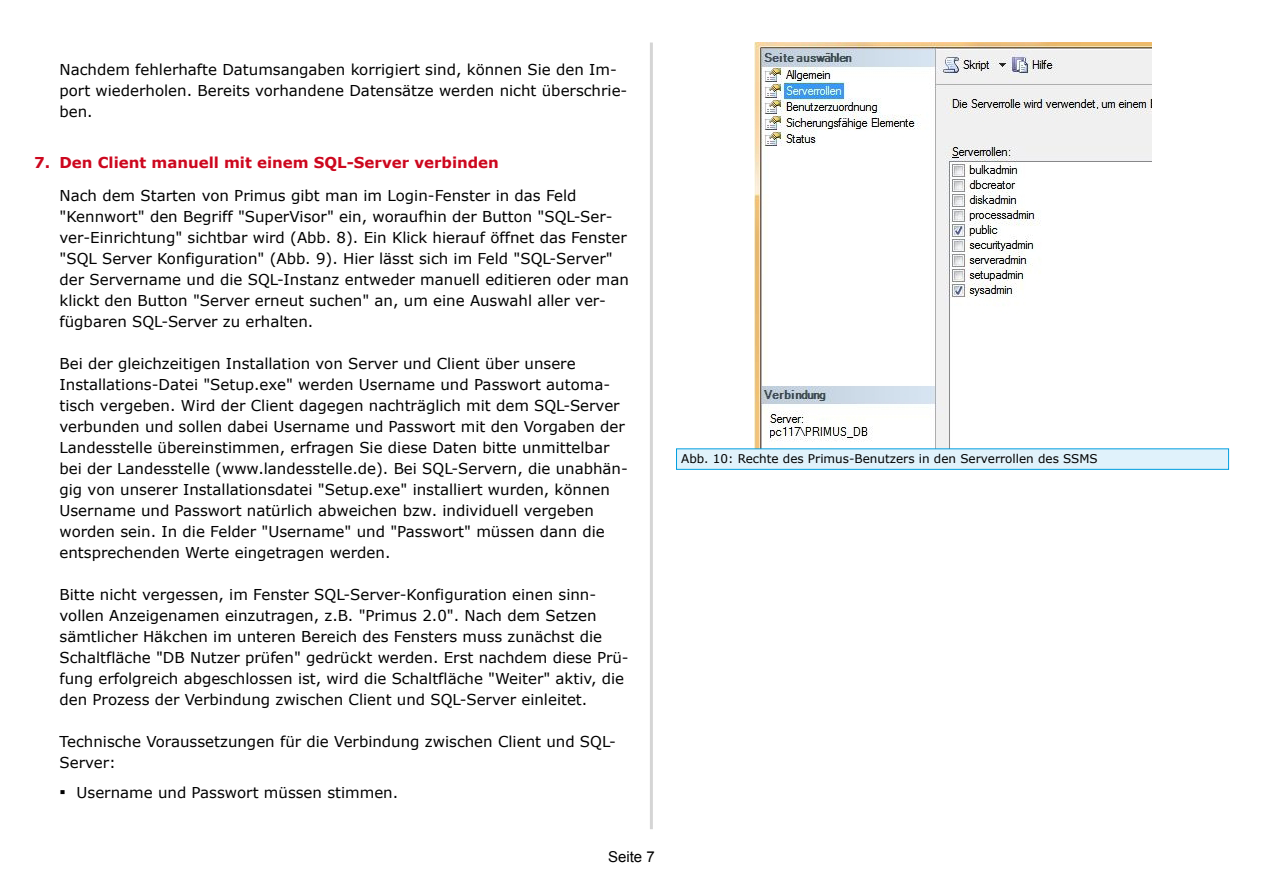
<style>
.page{position:relative;width:1263px;height:893px;background:#fff}
.page>*{position:absolute;margin:0;border:0;box-sizing:border-box;transform-origin:0 0}
.t1{font:15px/21px "Verdana";color:#000}
.t2{font:700 15px "Verdana";color:#cd071e}
.t3{font:15px "Arial";color:#000}
.t4{font:12px "Verdana";color:#000}
.s1{font-size:18px}
</style>
<div class="page">
<hr style="left:650px;top:43px;width:3px;height:786px;background:#d5d5d5">
<img style="left:755px;top:43px;width:396px;height:405px">
<div style="left:676px;top:449px;width:552px;height:20px;background:#e0f2fb"></div>
<div style="left:676px;top:448px;width:553px;height:22px;border:1px solid #009ee0"></div>
<p class="t1" style="left:60px;top:59px;width:569px">Nachdem fehlerhafte Datumsangaben korrigiert sind, können Sie den Im&shy;port wiederholen. Bereits vorhandene Datensätze werden nicht überschrie&shy;ben.</p>
<p class="t2" style="left:34px;top:151px;width:466px">7. Den Client manuell mit einem SQL-Server verbinden</p>
<p class="t1" style="left:60px;top:185px;width:571px">Nach dem Starten von Primus gibt man im Login-Fenster in das Feld "Kennwort" den Begriff "SuperVisor" ein, woraufhin der Button "SQL-Ser&shy;ver-Einrichtung" sichtbar wird (Abb. 8). Ein Klick hierauf öffnet das Fenster "SQL Server Konfiguration" (Abb. 9). Hier lässt sich im Feld "SQL-Server" der Servername und die SQL-Instanz entweder manuell editieren oder man klickt den Button "Server erneut suchen" an, um eine Auswahl aller ver&shy;fügbaren SQL-Server zu erhalten.</p>
<p class="t1" style="left:60px;top:353px;width:570px">Bei der gleichzeitigen Installation von Server und Client über unsere Installations-Datei "Setup.exe" werden Username und Passwort automa&shy;tisch vergeben. Wird der Client dagegen nachträglich mit dem SQL-Server verbunden und sollen dabei Username und Passwort mit den Vorgaben der Landesstelle übereinstimmen, erfragen Sie diese Daten bitte unmittelbar bei der Landesstelle (www.landesstelle.de). Bei SQL-Servern, die unabhän&shy;gig von unserer Installationsdatei "Setup.exe" installiert wurden, können Username und Passwort natürlich abweichen bzw. individuell vergeben worden sein. In die Felder "Username" und "Passwort" müssen dann die entsprechenden Werte eingetragen werden.</p>
<p class="t1" style="left:60px;top:584px;width:571px">Bitte nicht vergessen, im Fenster SQL-Server-Konfiguration einen sinn&shy;vollen Anzeigenamen einzutragen, z.B. "Primus 2.0". Nach dem Setzen sämtlicher Häkchen im unteren Bereich des Fensters muss zunächst die Schaltfläche "DB Nutzer prüfen" gedrückt werden. Erst nachdem diese Prü&shy;fung erfolgreich abgeschlossen ist, wird die Schaltfläche "Weiter" aktiv, die den Prozess der Verbindung zwischen Client und SQL-Server einleitet.</p>
<p class="t1" style="left:60px;top:731px;width:558px">Technische Voraussetzungen für die Verbindung zwischen Client und SQL-<br>Server:</p>
<p class="t1" style="left:60px;top:782px;width:340px"><span class="s1">▪</span> Username und Passwort müssen stimmen.</p>
<p class="t3" style="left:608px;top:847px;width:48px">Seite 7</p>
<p class="t4" style="left:681px;top:450px;width:418px">Abb. 10: Rechte des Primus-Benutzers in den Serverrollen des SSMS</p>
</div>
